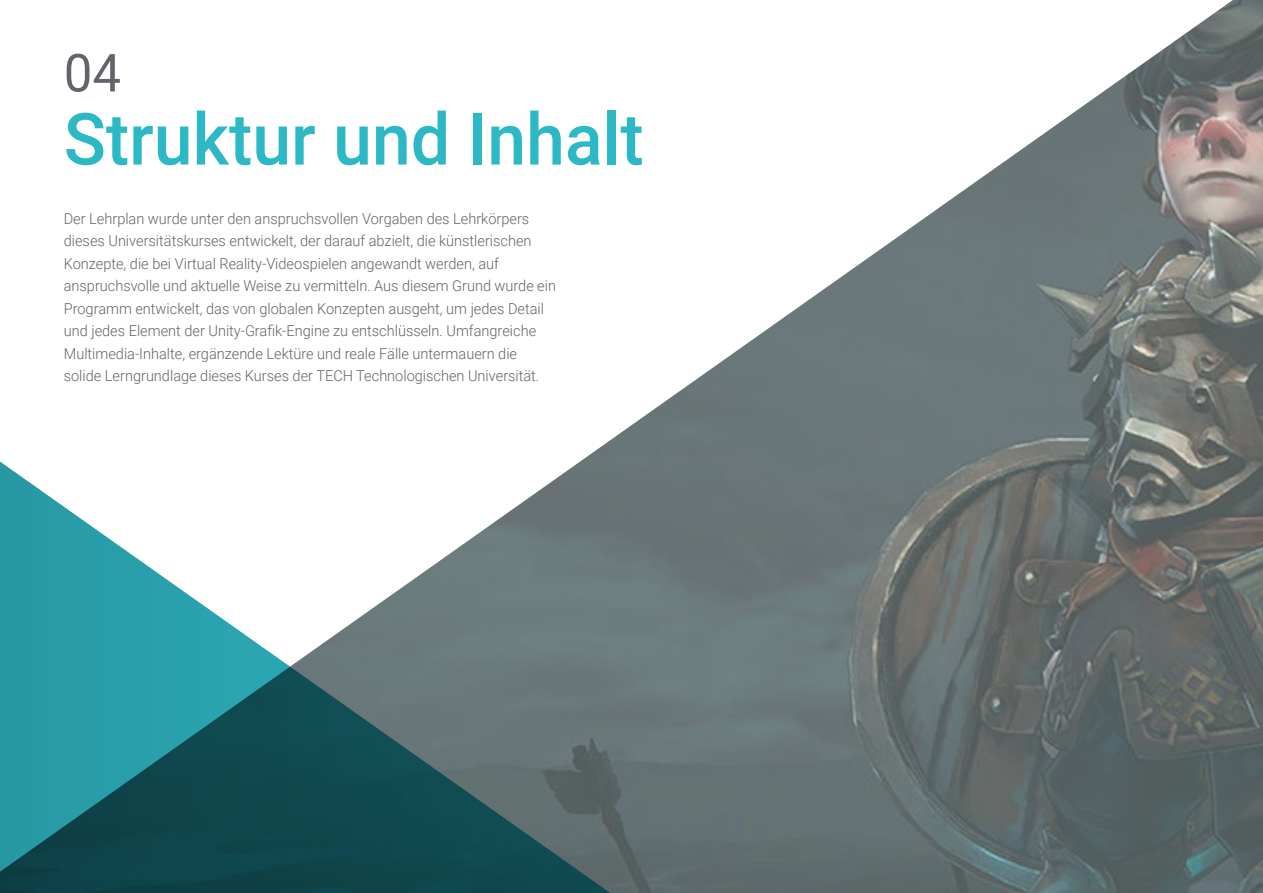
<style>
.page{position:relative;width:1263px;height:893px;background:#fff}
.page>*{position:absolute;margin:0;border:0;box-sizing:border-box;transform-origin:0 0}
.t1{font:500 72px "Roboto";color:#2db8c5}
.t2{font:52.5px "Roboto";color:#61646a}
.t3{font:300 15px/22.5px "Roboto";color:#61646a}
</style>
<div class="page">
<img style="left:602px;top:0;width:661px;height:893px">
<svg style="left:0;top:446px;width:640px;height:447px"></svg>
<h2 class="t2" style="left:64px;top:36px;width:59px">04</h2>
<h1 class="t1" style="left:64px;top:89px;width:581px">Struktur und Inhalt</h1>
<p class="t3" style="left:64px;top:207px;width:494px">Der Lehrplan wurde unter den anspruchsvollen Vorgaben des Lehrkörpers dieses Universitätskurses entwickelt, der darauf abzielt, die künstlerischen Konzepte, die bei Virtual Reality-Videospielen angewandt werden, auf anspruchsvolle und aktuelle Weise zu vermitteln. Aus diesem Grund wurde ein Programm entwickelt, das von globalen Konzepten ausgeht, um jedes Detail und jedes Element der Unity-Grafik-Engine zu entschlüsseln. Umfangreiche Multimedia-Inhalte, ergänzende Lektüre und reale Fälle untermauern die solide Lerngrundlage dieses Kurses der TECH Technologischen Universität.</p>
</div>
